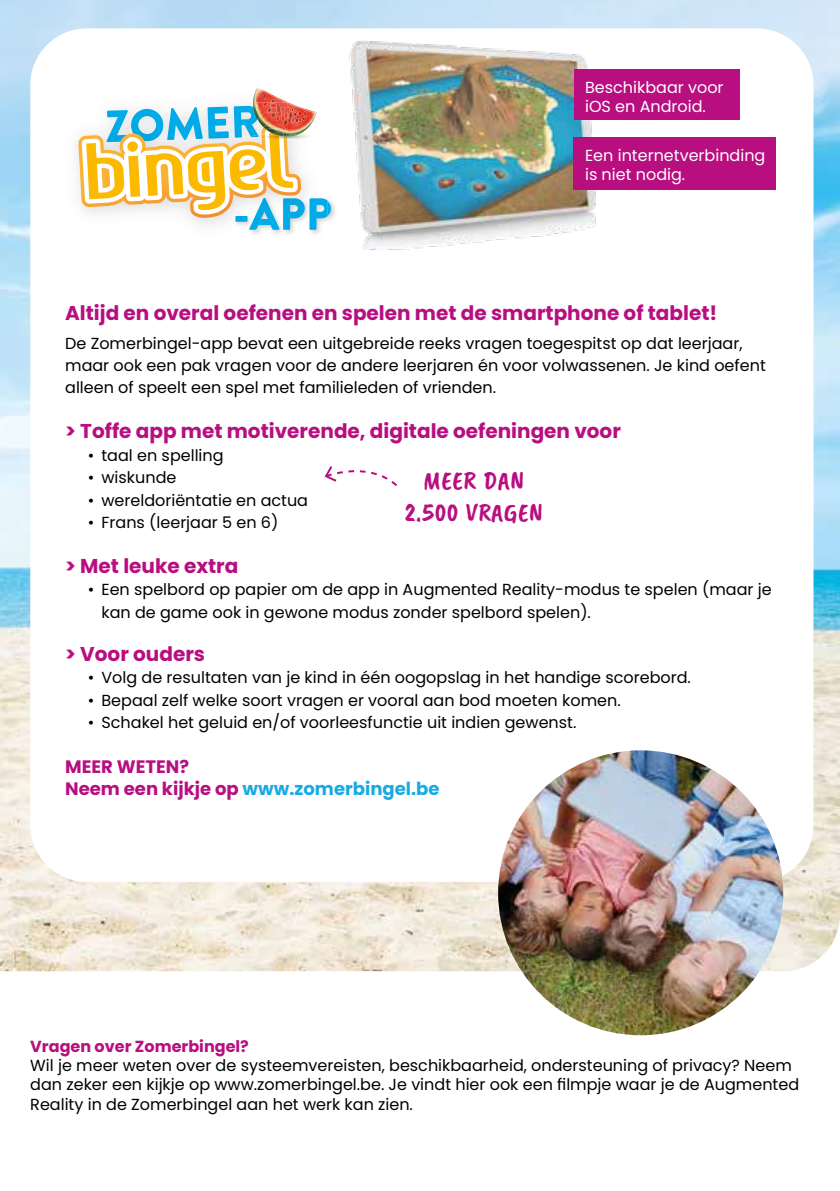
<style>
.page{position:relative;width:840px;height:1191px;background:#fff}
.page>*{position:absolute;margin:0;border:0;box-sizing:border-box;transform-origin:0 0}
.t1{font:900 44.8px "Brandon Grotesque";color:#00abe7}
.t2{font:26px/31.2px "Caveat Brush";letter-spacing:.025em;color:#b80e80;text-align:center}
.t3{font:700 20px "Poppins";color:#b80e80}
.t4{font:700 18px/22.4px "Poppins";color:#b80e80}
.t5{font:16px/22.4px "Poppins";color:#000}
.t6{font:16px/19.2px "Poppins";color:#fff}
.t7{font:700 16px "Poppins";color:#b80e80}
.s1{color:#17abe3}
</style>
<div class="page">
<img style="left:0;top:47px;width:839px;height:924px">
<div style="left:30px;top:28px;width:783px;height:854px;background:#fff;border-radius:57px"></div>
<img style="left:76px;top:145px;width:2px;height:25px">
<img style="left:187px;top:214px;width:42px;height:11px">
<img style="left:235px;top:214px;width:44px;height:16px">
<img style="left:257px;top:88px;width:16px;height:7px">
<img style="left:254px;top:88px;width:3px;height:7px">
<svg style="left:78px;top:95px;width:201px;height:119px"></svg>
<img style="left:270px;top:103px;width:9px;height:20px">
<img style="left:279px;top:17px;width:382px;height:233px">
<img style="left:498px;top:750px;width:284px;height:285px;border-radius:142px">
<svg style="left:324px;top:466px;width:73px;height:20px"></svg>
<div style="left:573px;top:69px;width:166px;height:50px;background:#b80e80"></div>
<div style="left:573px;top:137px;width:202px;height:53px;background:#b80e80"></div>
<h1 class="t1" style="left:233px;top:182px;width:100px">-APP</h1>
<p class="t6" style="left:584px;top:78px;width:140px">Beschikbaar voor iOS en Android.</p>
<p class="t6" style="left:584px;top:146px;width:182px">Een internetverbinding is niet nodig.</p>
<p class="t3" style="left:65px;top:302px;width:653px">Altijd en overal oefenen en spelen met de smartphone of tablet!</p>
<p class="t5" style="left:65px;top:332px;width:701px">De Zomerbingel-app bevat een uitgebreide reeks vragen toegespitst op dat leerjaar, maar ook een pak vragen voor de andere leerjaren én voor volwassenen. Je kind oefent alleen of speelt een spel met familieleden of vrienden.</p>
<p class="t3" style="left:65px;top:420px;width:557px">&gt; Toffe app met motiverende, digitale oefeningen voor</p>
<p class="t5" style="left:88px;top:444px;width:137px">• taal en spelling</p>
<p class="t5" style="left:88px;top:466px;width:90px">• wiskunde</p>
<p class="t5" style="left:88px;top:489px;width:222px">• wereldoriëntatie en actua</p>
<p class="t5" style="left:88px;top:511px;width:192px">• Frans (leerjaar 5 en 6)</p>
<p class="t3" style="left:65px;top:554px;width:175px">&gt; Met leuke extra</p>
<p class="t5" style="left:101px;top:578px;width:671px;text-indent:-14px">• Een spelbord op papier om de app in Augmented Reality-modus te spelen (maar je kan de game ook in gewone modus zonder spelbord spelen).</p>
<h2 class="t2" style="left:404px;top:466px;width:140px">MEER DAN<br>2.500 VRAGEN</h2>
<p class="t3" style="left:65px;top:642px;width:141px">&gt; Voor ouders</p>
<p class="t5" style="left:88px;top:666px;width:604px">• Volg de resultaten van je kind in één oogopslag in het handige scorebord.</p>
<p class="t5" style="left:88px;top:689px;width:534px">• Bepaal zelf welke soort vragen er vooral aan bod moeten komen.</p>
<p class="t5" style="left:88px;top:711px;width:490px">• Schakel het geluid en/of voorleesfunctie uit indien gewenst.</p>
<p class="t4" style="left:65px;top:755px;width:376px">MEER WETEN?<br>Neem een kijkje op <span class="s1">www.zomerbingel.be</span></p>
<p class="t7" style="left:30px;top:1037px;width:220px">Vragen over Zomerbingel?</p>
<p class="t5" style="left:30px;top:1056px;width:770px;line-height:19.2px">Wil je meer weten over de systeemvereisten, beschikbaarheid, ondersteuning of privacy? Neem dan zeker een kijkje op www.zomerbingel.be. Je vindt hier ook een filmpje waar je de Augmented<br>Reality in de Zomerbingel aan het werk kan zien.</p>
</div>
